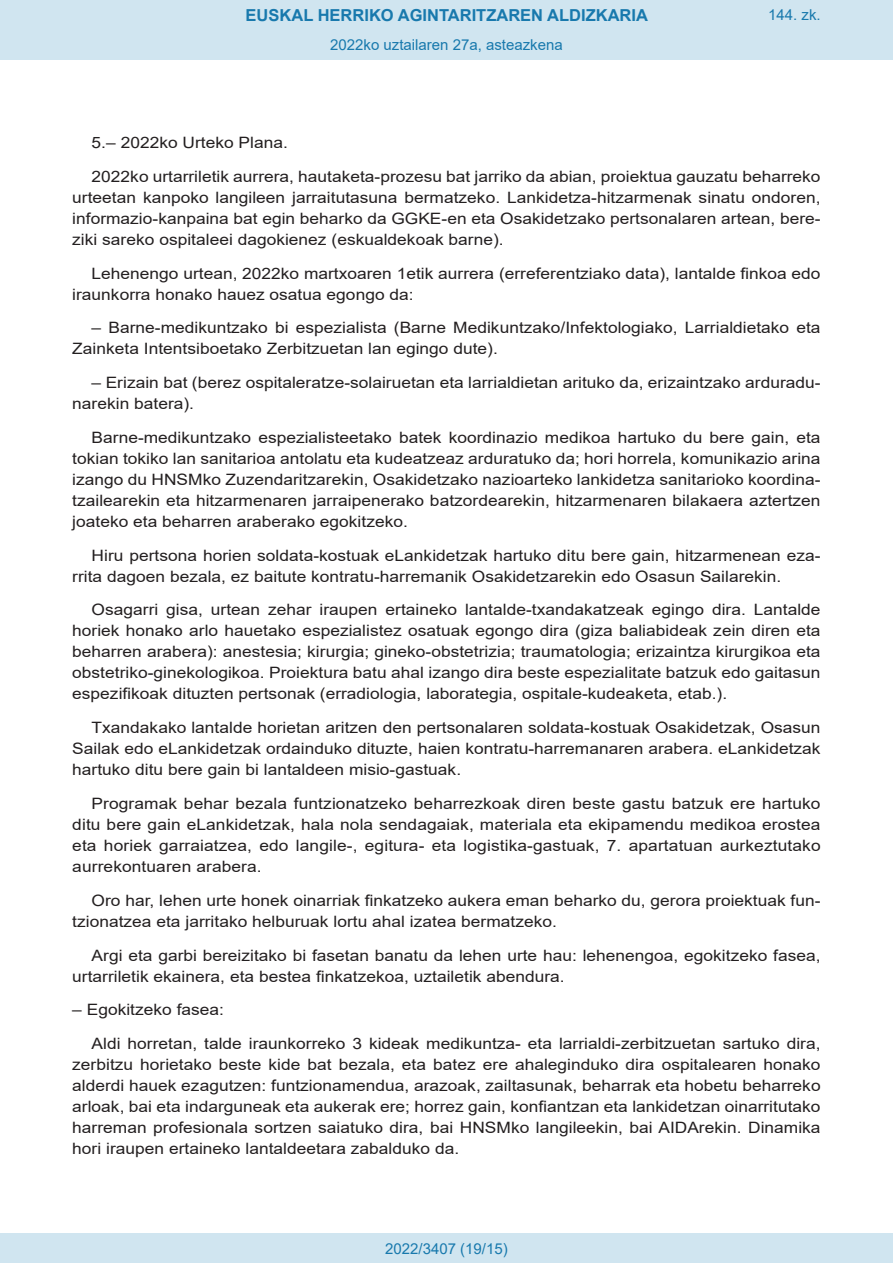
<style>
.page{position:relative;width:893px;height:1263px;background:#fff}
.page>*{position:absolute;margin:0;border:0;box-sizing:border-box;transform-origin:0 0}
.t1{font:700 16.5px "Arial";color:#1879ad}
.BOPVDetalle{font:15.6px/21px "Arial";color:#231f20;text-align:justify;scale:1.11 1}
.BOPVDisposicionTitul{font:15.6px "Arial";color:#231f20;scale:1.11 1}
.Paginacion_Centro{font:15px "Arial";color:#1879ad}
</style>
<div class="page">
<div style="left:0;top:0;width:893px;height:60px;background:#d0e5f0"></div>
<div style="left:0;top:1233px;width:893px;height:30px;background:#d0e5f0"></div>
<p class="t1" style="left:246px;top:3px;width:404px">EUSKAL HERRIKO AGINTARITZAREN ALDIZKARIA</p>
<p class="Paginacion_Centro" style="left:330px;top:35px;width:234px">2022ko uztailaren 27a, asteazkena</p>
<p class="Paginacion_Centro" style="left:768px;top:5px;width:54px">144. zk.</p>
<p class="BOPVDetalle" style="left:92px;top:132px;width:178px">5.– 2022ko Urteko Plana.</p>
<p class="BOPVDetalle" style="left:72px;top:166px;width:676px;text-indent:19px">2022ko urtarriletik aurrera, hautaketa-prozesu bat jarriko da abian, proiektua gauzatu beharreko urteetan kanpoko langileen jarraitutasuna bermatzeko. Lankidetza-hitzarmenak sinatu ondoren, informazio-kanpaina bat egin beharko da GGKE-en eta Osakidetzako pertsonalaren artean, bere&shy;ziki sareko ospitaleei dagokienez (eskualdekoak barne).</p>
<p class="BOPVDetalle" style="left:72px;top:263px;width:676px;text-indent:19px">Lehenengo urtean, 2022ko martxoaren 1etik aurrera (erreferentziako data), lantalde finkoa edo iraunkorra honako hauez osatua egongo da:</p>
<p class="BOPVDetalle" style="left:72px;top:317px;width:676px;text-indent:19px">– Barne-medikuntzako bi espezialista (Barne Medikuntzako/Infektologiako, Larrialdietako eta<br>Zainketa Intentsiboetako Zerbitzuetan lan egingo dute).</p>
<p class="BOPVDetalle" style="left:72px;top:372px;width:676px;text-indent:19px">– Erizain bat (berez ospitaleratze-solairuetan eta larrialdietan arituko da, erizaintzako arduradu&shy;narekin batera).</p>
<p class="BOPVDetalle" style="left:72px;top:427px;width:676px;text-indent:19px">Barne-medikuntzako espezialisteetako batek koordinazio medikoa hartuko du bere gain, eta tokian tokiko lan sanitarioa antolatu eta kudeatzeaz arduratuko da; hori horrela, komunikazio arina izango du HNSMko Zuzendaritzarekin, Osakidetzako nazioarteko lankidetza sanitarioko koordina&shy;tzailearekin eta hitzarmenaren jarraipenerako batzordearekin, hitzarmenaren bilakaera aztertzen joateko eta beharren araberako egokitzeko.</p>
<p class="BOPVDetalle" style="left:72px;top:545px;width:676px;text-indent:19px">Hiru pertsona horien soldata-kostuak eLankidetzak hartuko ditu bere gain, hitzarmenean eza&shy;rrita dagoen bezala, ez baitute kontratu-harremanik Osakidetzarekin edo Osasun Sailarekin.</p>
<p class="BOPVDetalle" style="left:72px;top:599px;width:676px;text-indent:19px">Osagarri gisa, urtean zehar iraupen ertaineko lantalde-txandakatzeak egingo dira. Lantalde horiek honako arlo hauetako espezialistez osatuak egongo dira (giza baliabideak zein diren eta beharren arabera): anestesia; kirurgia; gineko-obstetrizia; traumatologia; erizaintza kirurgikoa eta obstetriko-ginekologikoa. Proiektura batu ahal izango dira beste espezialitate batzuk edo gaitasun espezifikoak dituzten pertsonak (erradiologia, laborategia, ospitale-kudeaketa, etab.).</p>
<p class="BOPVDetalle" style="left:72px;top:717px;width:676px;text-indent:19px">Txandakako lantalde horietan aritzen den pertsonalaren soldata-kostuak Osakidetzak, Osasun Sailak edo eLankidetzak ordainduko dituzte, haien kontratu-harremanaren arabera. eLankidetzak hartuko ditu bere gain bi lantaldeen misio-gastuak.</p>
<p class="BOPVDetalle" style="left:72px;top:793px;width:676px;text-indent:19px">Programak behar bezala funtzionatzeko beharrezkoak diren beste gastu batzuk ere hartuko ditu bere gain eLankidetzak, hala nola sendagaiak, materiala eta ekipamendu medikoa erostea eta horiek garraiatzea, edo langile-, egitura- eta logistika-gastuak, 7. apartatuan aurkeztutako aurrekontuaren arabera.</p>
<p class="BOPVDetalle" style="left:72px;top:890px;width:676px;text-indent:19px">Oro har, lehen urte honek oinarriak finkatzeko aukera eman beharko du, gerora proiektuak fun&shy;tzionatzea eta jarritako helburuak lortu ahal izatea bermatzeko.</p>
<p class="BOPVDetalle" style="left:72px;top:944px;width:676px;text-indent:19px">Argi eta garbi bereizitako bi fasetan banatu da lehen urte hau: lehenengoa, egokitzeko fasea, urtarriletik ekainera, eta bestea finkatzekoa, uztailetik abendura.</p>
<p class="BOPVDisposicionTitul" style="left:72px;top:999px;width:138px">– Egokitzeko fasea:</p>
<p class="BOPVDetalle" style="left:72px;top:1033px;width:676px;text-indent:19px">Aldi horretan, talde iraunkorreko 3 kideak medikuntza- eta larrialdi-zerbitzuetan sartuko dira, zerbitzu horietako beste kide bat bezala, eta batez ere ahaleginduko dira ospitalearen honako alderdi hauek ezagutzen: funtzionamendua, arazoak, zailtasunak, beharrak eta hobetu beharreko arloak, bai eta indarguneak eta aukerak ere; horrez gain, konfiantzan eta lankidetzan oinarritutako harreman profesionala sortzen saiatuko dira, bai HNSMko langileekin, bai AIDArekin. Dinamika hori iraupen ertaineko lantaldeetara zabalduko da.</p>
<p class="Paginacion_Centro" style="left:385px;top:1238px;width:124px">2022/3407 (19/15)</p>
</div>
